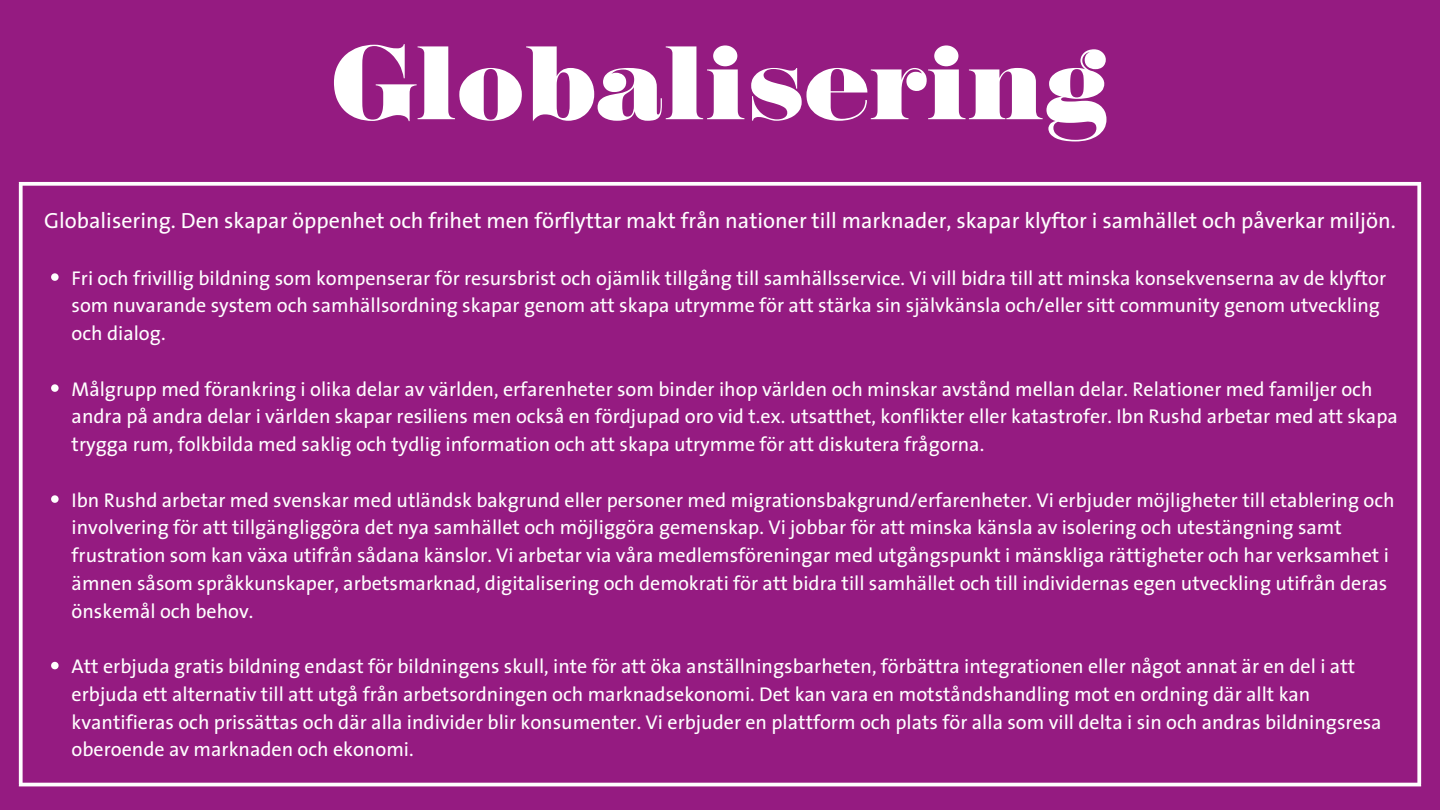
<style>
.page{position:relative;width:1440px;height:810px;background:#951b81}
.page>*{position:absolute;margin:0;border:0;box-sizing:border-box;transform-origin:0 0}
.t1{font:96px "Sahara Bodoni";color:#fff}
.t2{font:22px "The Sans";color:#fff}
.t3{font:20px/27.8px "The Sans";color:#fff}
</style>
<div class="page">
<svg style="left:51px;top:273px;width:8px;height:8px"></svg>
<svg style="left:51px;top:384px;width:8px;height:8px"></svg>
<svg style="left:51px;top:495px;width:8px;height:8px"></svg>
<svg style="left:51px;top:662px;width:8px;height:7px"></svg>
<svg style="left:19px;top:186px;width:4px;height:597px;background:#f4e8f2"></svg>
<svg style="left:1417px;top:186px;width:4px;height:597px;background:#f4e8f2"></svg>
<svg style="left:19px;top:182px;width:1402px;height:4px;background:#f6edf5"></svg>
<hr style="left:19px;top:783px;width:1402px;height:3px;background:#fff">
<p class="t1" style="left:332px;top:46px;width:778px">Globalisering</p>
<p class="t2" style="left:44px;top:203px;width:1353px">Globalisering. Den skapar öppenhet och frihet men förflyttar makt från nationer till marknader, skapar klyftor i samhället och påverkar miljön.</p>
<p class="t3" style="left:72px;top:263px;width:1316px">Fri och frivillig bildning som kompenserar för resursbrist och ojämlik tillgång till samhällsservice. Vi vill bidra till att minska konsekvenserna av de klyftor som nuvarande system och samhällsordning skapar genom att skapa utrymme för att stärka sin självkänsla och/eller sitt community genom utveckling och dialog.</p>
<p class="t3" style="left:72px;top:374px;width:1328px">Målgrupp med förankring i olika delar av världen, erfarenheter som binder ihop världen och minskar avstånd mellan delar. Relationer med familjer och andra på andra delar i världen skapar resiliens men också en fördjupad oro vid t.ex. utsatthet, konflikter eller katastrofer. Ibn Rushd arbetar med att skapa trygga rum, folkbilda med saklig och tydlig information och att skapa utrymme för att diskutera frågorna.</p>
<p class="t3" style="left:72px;top:485px;width:1324px">Ibn Rushd arbetar med svenskar med utländsk bakgrund eller personer med migrationsbakgrund/erfarenheter. Vi erbjuder möjligheter till etablering och involvering för att tillgängliggöra det nya samhället och möjliggöra gemenskap. Vi jobbar för att minska känsla av isolering och utestängning samt frustration som kan växa utifrån sådana känslor. Vi arbetar via våra medlemsföreningar med utgångspunkt i mänskliga rättigheter och har verksamhet i ämnen såsom språkkunskaper, arbetsmarknad, digitalisering och demokrati för att bidra till samhället och till individernas egen utveckling utifrån deras önskemål och behov.</p>
<p class="t3" style="left:72px;top:652px;width:1312px">Att erbjuda gratis bildning endast för bildningens skull, inte för att öka anställningsbarheten, förbättra integrationen eller något annat är en del i att erbjuda ett alternativ till att utgå från arbetsordningen och marknadsekonomi. Det kan vara en motståndshandling mot en ordning där allt kan kvantifieras och prissättas och där alla individer blir konsumenter. Vi erbjuder en plattform och plats för alla som vill delta i sin och andras bildningsresa oberoende av marknaden och ekonomi.</p>
</div>
